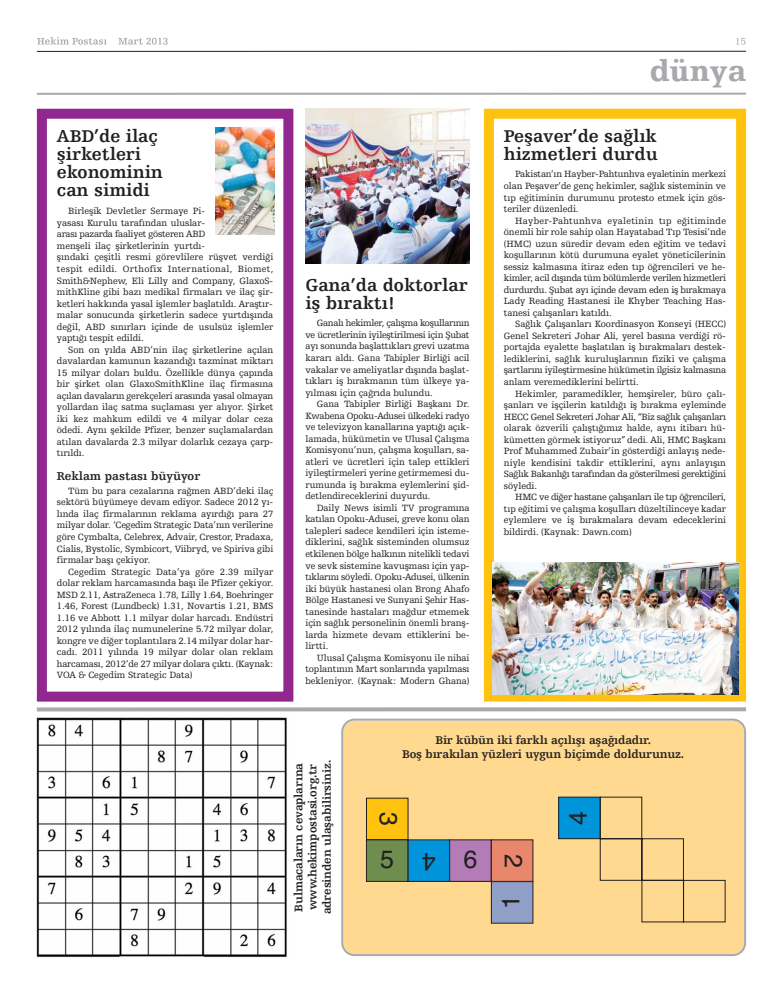
<style>
.page{position:relative;width:783px;height:993px;background:#fff}
.page>*{position:absolute;margin:0;border:0;box-sizing:border-box;transform-origin:0 0}
.t1{font:900 30px "Humanist Slabserif 712 BT";color:#a7a9ac}
.t2{font:25px "Helvetica";color:#231f20}
.t3{font:700 18px/18px "Humanist Slabserif 712 BT";color:#231f20}
.t4{font:700 12px "Humanist Slabserif 712 BT";color:#231f20}
.t5{font:700 11.8px/14.2px "Humanist Slabserif 712 BT";letter-spacing:-.01em;color:#231f20;text-align:center}
.t6{font:9.6px/11.5px "Humanist Slabserif 712 BT";letter-spacing:-.005em;color:#231f20;text-align:justify}
</style>
<div class="page">
<div style="left:341px;top:718px;width:405px;height:237px;background:#ffd98f"></div>
<svg style="left:736px;top:38px;width:9px;height:7px"></svg>
<hr style="left:37px;top:93px;width:709px;height:2px;background:#a7a9ac">
<svg style="left:37px;top:707px;width:709px;height:4px;background:#afb1b3"></svg>
<hr style="left:37px;top:51px;width:709px;height:1px;background:#231f20">
<svg style="left:37px;top:37px;width:51px;height:8px"></svg>
<div style="left:37px;top:109px;width:256px;height:592px;border:10px solid #91278f"></div>
<div style="left:483px;top:109px;width:263px;height:592px;border:10px solid #ffc20e"></div>
<img style="left:305px;top:109px;width:164px;height:154px">
<img style="left:492px;top:562px;width:246px;height:131px">
<img style="left:215px;top:127px;width:59px;height:107px">
<img style="left:36px;top:717px;width:251px;height:240px">
<div style="left:366px;top:797px;width:42px;height:42px;background:#ffc20e"></div>
<div style="left:367px;top:840px;width:40px;height:40px;background:#6d8e4e"></div>
<div style="left:366px;top:839px;width:42px;height:42px;border:1px solid #231f20"></div>
<div style="left:408px;top:839px;width:41px;height:42px;background:#0095da"></div>
<div style="left:407px;top:839px;width:43px;height:42px;border:1px solid #231f20"></div>
<div style="left:558px;top:796px;width:42px;height:42px;background:#0095da"></div>
<div style="left:558px;top:796px;width:42px;height:42px;border:1px solid #231f20"></div>
<svg style="left:598px;top:795px;width:128px;height:127px;background:#f4d18b"></svg>
<div style="left:449px;top:839px;width:42px;height:42px;background:#b47cb6"></div>
<div style="left:449px;top:839px;width:42px;height:42px;border:1px solid #231f20"></div>
<div style="left:491px;top:839px;width:41px;height:42px;background:#e8876b"></div>
<div style="left:490px;top:839px;width:43px;height:42px;border:1px solid #231f20"></div>
<div style="left:491px;top:881px;width:41px;height:41px;background:#909fc8"></div>
<div style="left:490px;top:880px;width:43px;height:43px;border:1px solid #231f20"></div>
<h3 class="t3" style="left:57px;top:129px;width:107px">ABD’de ilaç şirketleri ekonominin can simidi</h3>
<p class="t6" style="left:57px;top:206px;width:218px;text-align:left;text-indent:11px">Birleşik Devletler Sermaye Pi-<br>yasası Kurulu tarafından uluslar-<br>arası pazarda faaliyet gösteren ABD<br>menşeli ilaç şirketlerinin yurtdı-<br>şındaki çeşitli resmi görevlilere rüşvet verdiği tespit edildi. Orthofix International, Biomet, Smith&amp;Nephew, Eli Lilly and Company, GlaxoS&shy;mithKline gibi bazı medikal firmaları ve ilaç şir&shy;ketleri hakkında yasal işlemler başlatıldı. Araştır&shy;malar sonucunda şirketlerin sadece yurtdışında değil, ABD sınırları içinde de usulsüz işlemler yaptığı tespit edildi.</p>
<p class="t6" style="left:57px;top:344px;width:218px;text-indent:11px">Son on yılda ABD’nin ilaç şirketlerine açılan davalardan kamunun kazandığı tazminat miktarı 15 milyar doları buldu. Özellikle dünya çapında bir şirket olan GlaxoSmithKline ilaç firmasına açılan davaların gerekçeleri arasında yasal olmayan yollardan ilaç satma suçlaması yer alıyor. Şirket iki kez mahkum edildi ve 4 milyar dolar ceza ödedi. Aynı şekilde Pfizer, benzer suçlamalardan atılan davalarda 2.3 milyar dolarlık cezaya çarp&shy;tırıldı.</p>
<p class="t4" style="left:57px;top:471px;width:145px">Reklam pastası büyüyor</p>
<p class="t6" style="left:57px;top:485px;width:218px;text-indent:11px">Tüm bu para cezalarına rağmen ABD’deki ilaç sektörü büyümeye devam ediyor. Sadece 2012 yı&shy;lında ilaç firmalarının reklama ayırdığı para 27 milyar dolar. ‘Cegedim Strategic Data’nın verilerine göre Cymbalta, Celebrex, Advair, Crestor, Pradaxa, Cialis, Bystolic, Symbicort, Viibryd, ve Spiriva gibi firmalar başı çekiyor.</p>
<p class="t6" style="left:57px;top:566px;width:218px;text-indent:11px">Cegedim Strategic Data’ya göre 2.39 milyar dolar reklam harcamasında başı ile Pfizer çekiyor.<br>MSD 2.11, AstraZeneca 1.78, Lilly 1.64, Boehringer 1.46, Forest (Lundbeck) 1.31, Novartis 1.21, BMS 1.16 ve Abbott 1.1 milyar dolar harcadı. Endüstri 2012 yılında ilaç numunelerine 5.72 milyar dolar, kongre ve diğer toplantılara 2.14 milyar dolar har&shy;cadı. 2011 yılında 19 milyar dolar olan reklam harcaması, 2012’de 27 milyar dolara çıktı. (Kaynak:<br>VOA &amp; Cegedim Strategic Data)</p>
<h3 class="t3" style="left:305px;top:278px;width:164px">Gana’da doktorlar iş bıraktı!</h3>
<p class="t6" style="left:305px;top:318px;width:166px;text-indent:11px">Ganalı hekimler, çalışma koşullarının ve ücretlerinin iyileştirilmesi için Şubat ayı sonunda başlattıkları grevi uzatma kararı aldı. Gana Tabipler Birliği acil vakalar ve ameliyatlar dışında başlat&shy;tıkları iş bırakmanın tüm ülkeye ya&shy;yılması için çağrıda bulundu.</p>
<p class="t6" style="left:305px;top:399px;width:166px;text-indent:11px">Gana Tabipler Birliği Başkanı Dr.<br>Kwabena Opoku-Adusei ülkedeki radyo ve televizyon kanallarına yaptığı açık&shy;lamada, hükümetin ve Ulusal Çalışma Komisyonu’nun, çalışma koşulları, sa&shy;atleri ve ücretleri için talep ettikleri iyileştirmeleri yerine getirmemesi du&shy;rumunda iş bırakma eylemlerini şid&shy;detlendireceklerini duyurdu.</p>
<p class="t6" style="left:305px;top:502px;width:166px;text-indent:11px">Daily News isimli TV programına katılan Opoku-Adusei, greve konu olan talepleri sadece kendileri için isteme&shy;diklerini, sağlık sisteminden olumsuz etkilenen bölge halkının nitelikli tedavi ve sevk sistemine kavuşması için yap&shy;tıklarını söyledi. Opoku-Adusei, ülkenin iki büyük hastanesi olan Brong Ahafo Bölge Hastanesi ve Sunyani Şehir Has&shy;tanesinde hastaları mağdur etmemek için sağlık personelinin önemli branş&shy;larda hizmete devam ettiklerini be&shy;lirtti.</p>
<p class="t6" style="left:305px;top:652px;width:166px;text-indent:11px">Ulusal Çalışma Komisyonu ile nihai toplantının Mart sonlarında yapılması bekleniyor. (Kaynak: Modern Ghana)</p>
<h1 class="t1" style="left:649px;top:59px;width:98px">dünya</h1>
<h3 class="t3" style="left:503px;top:129px;width:155px">Peşaver’de sağlık hizmetleri durdu</h3>
<p class="t6" style="left:503px;top:169px;width:224px;text-indent:11px">Pakistan’ın Hayber-Pahtunhva eyaletinin merkezi olan Peşaver’de genç hekimler, sağlık sisteminin ve tıp eğitiminin durumunu protesto etmek için gös&shy;teriler düzenledi.</p>
<p class="t6" style="left:503px;top:215px;width:224px;text-indent:11px">Hayber-Pahtunhva eyaletinin tıp eğitiminde önemli bir role sahip olan Hayatabad Tıp Tesisi’nde (HMC) uzun süredir devam eden eğitim ve tedavi koşullarının kötü durumuna eyalet yöneticilerinin sessiz kalmasına itiraz eden tıp öğrencileri ve he&shy;kimler, acil dışında tüm bölümlerde verilen hizmetleri durdurdu. Şubat ayı içinde devam eden iş bırakmaya Lady Reading Hastanesi ile Khyber Teaching Has&shy;tanesi çalışanları katıldı.</p>
<p class="t6" style="left:503px;top:319px;width:224px;text-indent:11px">Sağlık Çalışanları Koordinasyon Konseyi (HECC)<br>Genel Sekreteri Johar Ali, yerel basına verdiği rö&shy;portajda eyalette başlatılan iş bırakmaları destek&shy;lediklerini, sağlık kuruluşlarının fiziki ve çalışma şartlarını iyileştirmesine hükümetin ilgisiz kalmasına anlam veremediklerini belirtti.</p>
<p class="t6" style="left:503px;top:388px;width:224px;text-indent:11px">Hekimler, paramedikler, hemşireler, büro çalı&shy;şanları ve işçilerin katıldığı iş bırakma eyleminde HECC Genel Sekreteri Johar Ali, “Biz sağlık çalışanları olarak özverili çalıştığımız halde, aynı itibarı hü&shy;kümetten görmek istiyoruz” dedi. Ali, HMC Başkanı Prof Muhammed Zubair’in gösterdiği anlayış nede&shy;niyle kendisini takdir ettiklerini, aynı anlayışın Sağlık Bakanlığı tarafından da gösterilmesi gerektiğini söyledi.</p>
<p class="t6" style="left:503px;top:492px;width:224px;text-indent:11px">HMC ve diğer hastane çalışanları ile tıp öğrencileri, tıp eğitimi ve çalışma koşulları düzeltilinceye kadar eylemlere ve iş bırakmalara devam edeceklerini bildirdi. (Kaynak: Dawn.com)</p>
<p class="t5" style="left:292px;top:913px;width:156px;rotate:-90deg">Bulmacaların cevaplarına www.hekimpostasi.org.tr adresinden ulaşabilirsiniz.</p>
<p class="t5" style="left:402px;top:734px;width:283px">Bir kübün iki farklı açılışı aşağıdadır.<br>Boş bırakılan yüzleri uygun biçimde doldurunuz.</p>
<h2 class="t2" style="left:398px;top:811px;width:15px;rotate:90deg">3</h2>
<h2 class="t2" style="left:380px;top:849px;width:15px">5</h2>
<h2 class="t2" style="left:436px;top:871px;width:15px;rotate:-180deg">4</h2>
<h2 class="t2" style="left:463px;top:849px;width:15px">6</h2>
<h2 class="t2" style="left:522px;top:853px;width:15px;rotate:90deg">2</h2>
<h2 class="t2" style="left:501px;top:909px;width:15px;rotate:-90deg">1</h2>
<h2 class="t2" style="left:568px;top:824px;width:15px;rotate:-90deg">4</h2>
</div>
